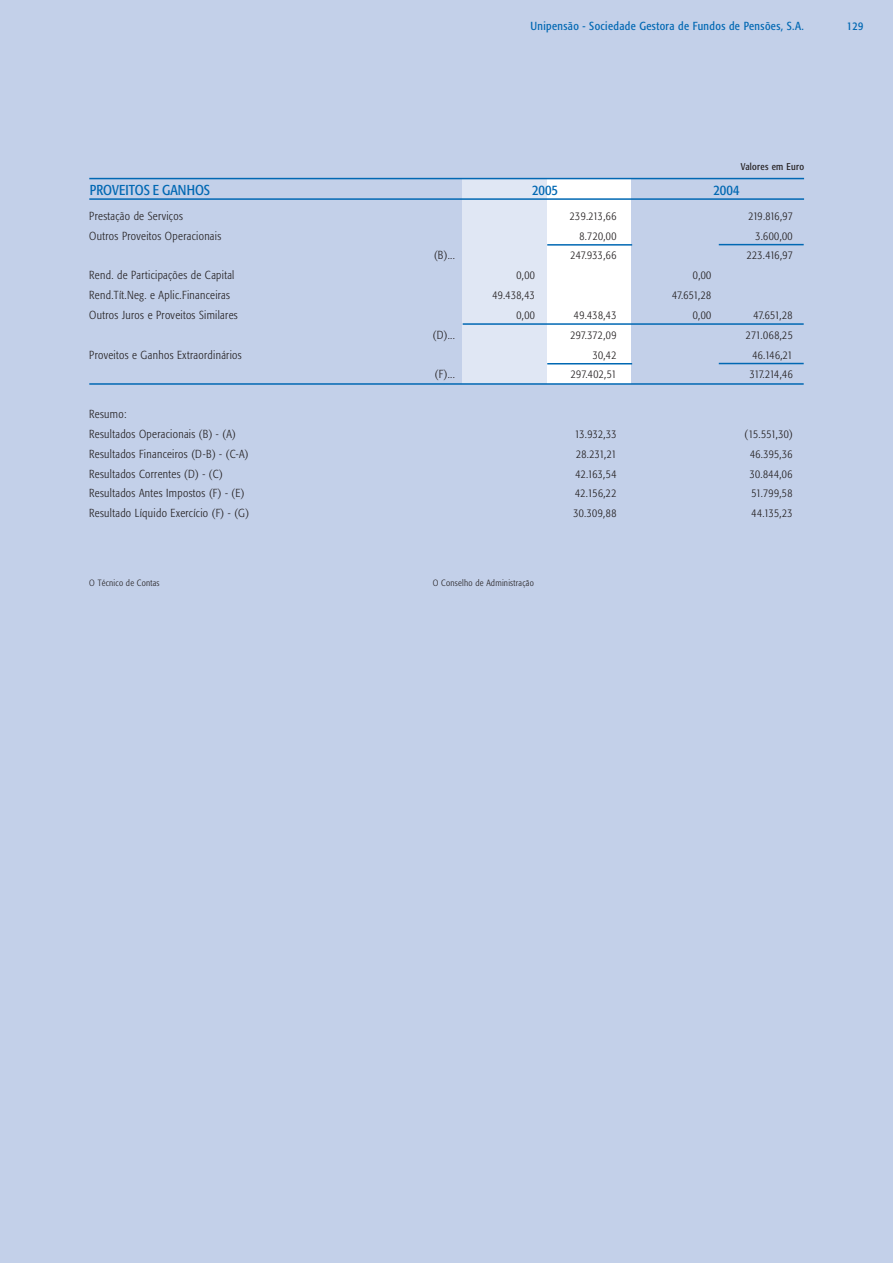
<style>
.page{position:relative;width:893px;height:1263px;background:#c3d0e9}
.page>*{position:absolute;margin:0;border:0;box-sizing:border-box;transform-origin:0 0}
.t1{font:condensed 14.25px "Formata";color:#0168b3}
.t2{font:300 condensed 11.55px/19.8px "Formata";letter-spacing:.03em;color:#231f20}
.t3{font:condensed 11.55px "Formata";letter-spacing:.03em;color:#0168b3}
.t4{font:condensed 9.75px "Formata";letter-spacing:.03em;color:#231f20}
.t5{font:300 condensed 9px "Formata";letter-spacing:.03em;color:#231f20}
</style>
<div class="page">
<div style="left:542px;top:179px;width:89px;height:205px;background:#fff"></div>
<div style="left:462px;top:179px;width:85px;height:205px;background:#e0e7f4"></div>
<hr style="left:89px;top:178px;width:715px;height:1px;background:#0168b3">
<hr style="left:89px;top:198px;width:715px;height:2px;background:#0168b3">
<hr style="left:547px;top:363px;width:85px;height:1px;background:#0168b3">
<hr style="left:463px;top:323px;width:341px;height:2px;background:#0168b3">
<hr style="left:719px;top:363px;width:85px;height:1px;background:#0168b3">
<hr style="left:547px;top:244px;width:85px;height:2px;background:#0168b3">
<hr style="left:719px;top:244px;width:85px;height:1px;background:#0168b3">
<hr style="left:89px;top:383px;width:715px;height:2px;background:#0168b3">
<p class="t3" style="left:530px;top:21px;width:275px">Unipensão - Sociedade Gestora de Fundos de Pensões, S.A.</p>
<p class="t3" style="left:847px;top:21px;width:18px">129</p>
<p class="t4" style="left:741px;top:162px;width:65px">Valores em Euro</p>
<p class="t1" style="left:90px;top:184px;width:122px">PROVEITOS E GANHOS</p>
<p class="t1" style="left:532px;top:184px;width:27px">2005</p>
<p class="t1" style="left:713px;top:184px;width:27px">2004</p>
<p class="t2" style="left:89px;top:207px;width:95px">Prestação de Serviços</p>
<p class="t2" style="left:570px;top:207px;width:48px">239.213,66</p>
<p class="t2" style="left:748px;top:207px;width:46px">219.816,97</p>
<p class="t2" style="left:89px;top:226px;width:133px">Outros Proveitos Operacionais</p>
<p class="t2" style="left:579px;top:226px;width:39px">8.720,00</p>
<p class="t2" style="left:755px;top:226px;width:39px">3.600,00</p>
<p class="t2" style="left:434px;top:246px;width:22px">(B)...</p>
<p class="t2" style="left:570px;top:246px;width:48px">247.933,66</p>
<p class="t2" style="left:747px;top:246px;width:47px">223.416,97</p>
<p class="t2" style="left:89px;top:266px;width:147px">Rend. de Participações de Capital</p>
<p class="t2" style="left:516px;top:266px;width:20px">0,00</p>
<p class="t2" style="left:693px;top:266px;width:20px">0,00</p>
<p class="t2" style="left:89px;top:286px;width:142px">Rend.Tít.Neg. e Aplic.Financeiras</p>
<p class="t2" style="left:492px;top:286px;width:44px">49.438,43</p>
<p class="t2" style="left:672px;top:286px;width:41px">47.651,28</p>
<p class="t2" style="left:89px;top:306px;width:150px">Outros Juros e Proveitos Similares</p>
<p class="t2" style="left:516px;top:306px;width:20px">0,00</p>
<p class="t2" style="left:574px;top:306px;width:44px">49.438,43</p>
<p class="t2" style="left:693px;top:306px;width:20px">0,00</p>
<p class="t2" style="left:753px;top:306px;width:41px">47.651,28</p>
<p class="t2" style="left:433px;top:326px;width:24px">(D)...</p>
<p class="t2" style="left:570px;top:326px;width:48px">297.372,09</p>
<p class="t2" style="left:746px;top:326px;width:48px">271.068,25</p>
<p class="t2" style="left:89px;top:345px;width:154px">Proveitos e Ganhos Extraordinários</p>
<p class="t2" style="left:593px;top:345px;width:25px">30,42</p>
<p class="t2" style="left:752px;top:345px;width:42px">46.146,21</p>
<p class="t2" style="left:435px;top:365px;width:22px">(F)...</p>
<p class="t2" style="left:571px;top:365px;width:47px">297.402,51</p>
<p class="t2" style="left:750px;top:365px;width:44px">317.214,46</p>
<p class="t2" style="left:89px;top:405px;width:148px">Resumo:<br>Resultados Operacionais (B) - (A)</p>
<p class="t2" style="left:575px;top:425px;width:43px">13.932,33</p>
<p class="t2" style="left:744px;top:425px;width:50px">(15.551,30)</p>
<p class="t2" style="left:89px;top:445px;width:161px">Resultados Financeiros (D-B) - (C-A)</p>
<p class="t2" style="left:576px;top:445px;width:42px">28.231,21</p>
<p class="t2" style="left:750px;top:445px;width:44px">46.395,36</p>
<p class="t2" style="left:89px;top:464px;width:135px">Resultados Correntes (D) - (C)</p>
<p class="t2" style="left:575px;top:464px;width:43px">42.163,54</p>
<p class="t2" style="left:750px;top:464px;width:44px">30.844,06</p>
<p class="t2" style="left:89px;top:484px;width:157px">Resultados Antes Impostos (F) - (E)</p>
<p class="t2" style="left:575px;top:484px;width:43px">42.156,22</p>
<p class="t2" style="left:751px;top:484px;width:43px">51.799,58</p>
<p class="t2" style="left:89px;top:504px;width:161px">Resultado Líquido Exercício (F) - (G)</p>
<p class="t2" style="left:573px;top:504px;width:44px">30.309,88</p>
<p class="t2" style="left:752px;top:504px;width:43px">44.135,23</p>
<p class="t5" style="left:89px;top:579px;width:72px">O Técnico de Contas</p>
<p class="t5" style="left:433px;top:579px;width:102px">O Conselho de Administração</p>
</div>
